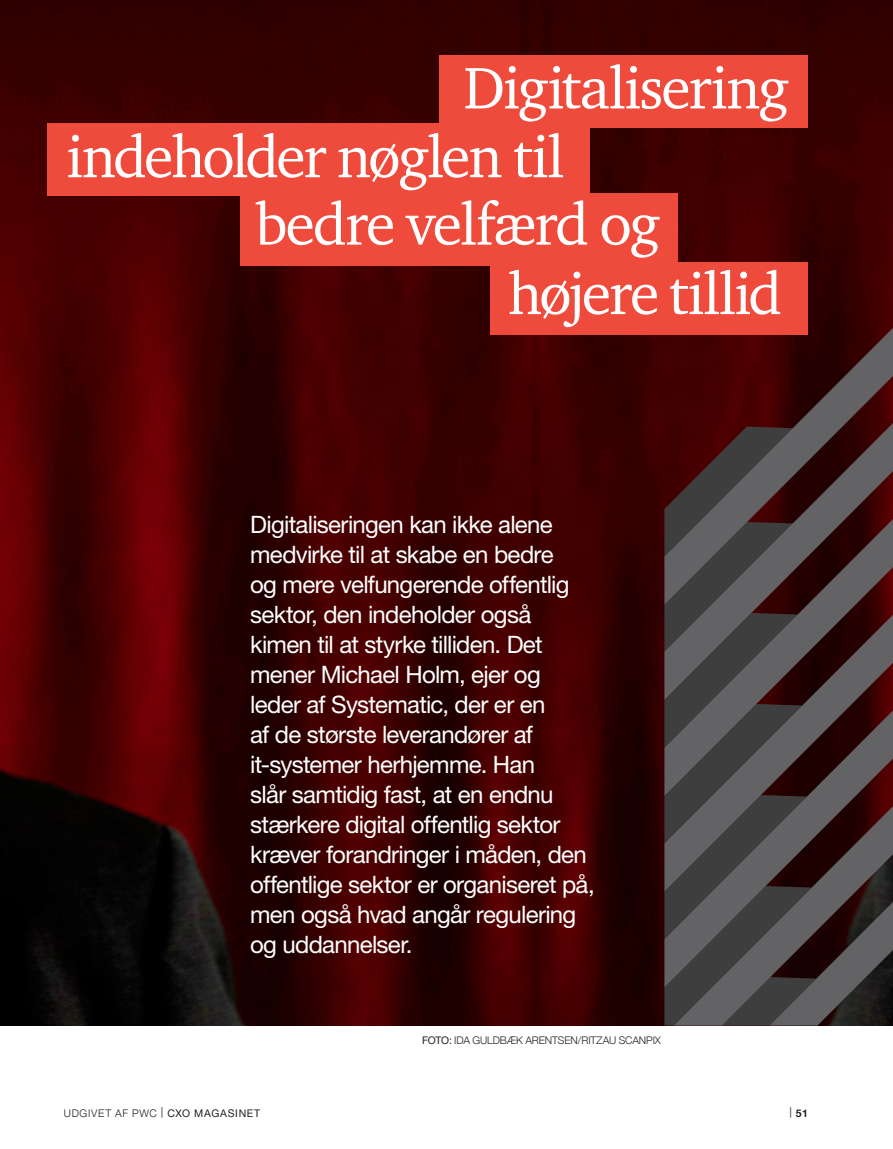
<style>
.page{position:relative;width:893px;height:1149px;background:#fff}
.page>*{position:absolute;margin:0;border:0;box-sizing:border-box;transform-origin:0 0}
.CXO_Rubrik{font:60px "ITC Charter Com";letter-spacing:-.035em;color:#fff}
.CXO_Underrubrik{font:24px/30px "Helvetica Neue LT Pro";letter-spacing:-.03em;color:#fff}
.CXO_Rubrik-2{font:300 10.5px "Helvetica Neue";letter-spacing:-.005em;color:#231f20}
.CXO_Rubrik-3{font:300 10.5px "Helvetica Neue";letter-spacing:.07em;color:#231f20}
.t1{font:700 10.5px "Helvetica Neue";color:#231f20}
.s1{font-family:"Helvetica Neue LT Pro";font-weight:400}
.s2{font-family:"Myriad Pro";font-weight:400}
.s3{font-weight:400}
</style>
<div class="page">
<img style="left:0;top:0;width:534px;height:1025px">
<img style="left:534px;top:0;width:359px;height:1025px">
<svg style="left:664px;top:328px;width:229px;height:95px;background:#441011"></svg>
<svg style="left:664px;top:426px;width:229px;height:599px;background:#4a3f41"></svg>
<div style="left:439px;top:55px;width:369px;height:73px;background:#ef4b3d"></div>
<div style="left:490px;top:262px;width:318px;height:72px;background:#ef4b3d"></div>
<div style="left:240px;top:193px;width:437px;height:72px;background:#ef4b3d"></div>
<div style="left:47px;top:123px;width:543px;height:73px;background:#ef4b3d"></div>
<p class="CXO_Rubrik" style="left:463px;top:51px;width:327px">Digitalisering</p>
<p class="CXO_Rubrik" style="left:66px;top:120px;width:499px">indeholder nøglen til</p>
<p class="CXO_Rubrik" style="left:255px;top:187px;width:407px">bedre velfærd og</p>
<p class="CXO_Rubrik" style="left:508px;top:256px;width:276px">højere tillid</p>
<p class="CXO_Underrubrik" style="left:250px;top:508px;width:346px">Digitaliseringen kan ikke alene medvirke til at skabe en bedre<br>og mere velfungerende offentlig sektor, den indeholder også kimen til at styrke tilliden. Det mener Michael Holm, ejer og leder af Systematic, der er en<br>af de største leverandører af it-systemer herhjemme. Han<br>slår samtidig fast, at en endnu stærkere digital offentlig sektor kræver forandringer i måden, den offentlige sektor er organiseret på, men også hvad angår regulering og uddannelser.</p>
<p class="CXO_Rubrik-2" style="left:422px;top:1031px;width:240px"><span class="s1">FOTO:</span> IDA GULDBÆK ARENTSEN/RITZAU SCANPIX</p>
<p class="CXO_Rubrik-3" style="left:64px;top:1104px;width:198px">UDGIVET AF PWC <span class="s2">|</span> <span class="s3">CXO MAGASINET</span></p>
<p class="t1" style="left:789px;top:1104px;width:20px"><span class="s2">|</span> 51</p>
</div>
